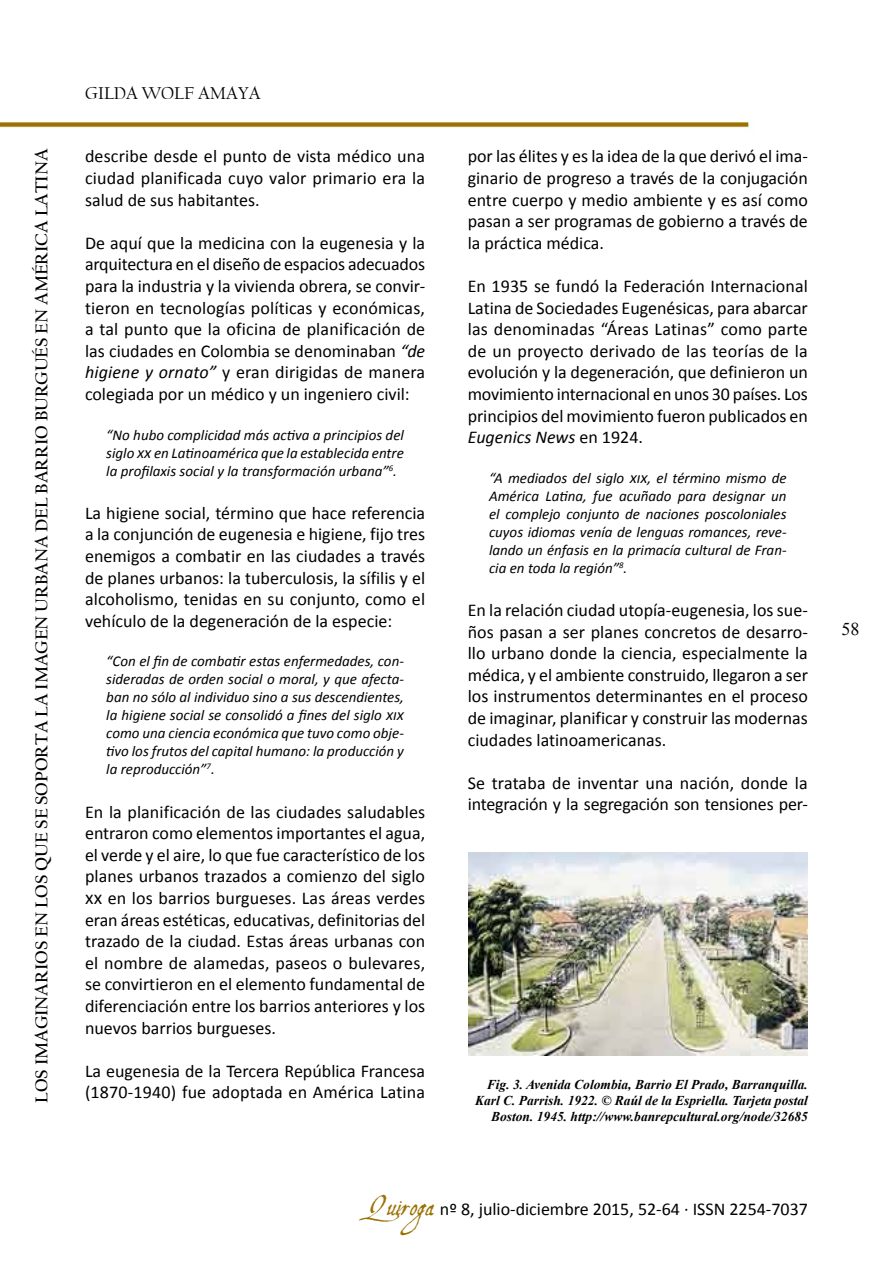
<style>
.page{position:relative;width:893px;height:1263px;background:#fff}
.page>*{position:absolute;margin:0;border:0;box-sizing:border-box;transform-origin:0 0}
.t1{font:18px/21.6px "Calibri";color:#000;text-align:justify}
.t2{font:700 18px "Californian FB";color:#000}
.t3{font:18px "Californian FB";color:#000}
.t4{font:18px "Times New Roman";color:#000}
.t5{font:italic 15px/18px "Calibri";color:#000;text-align:justify}
.t6{font:italic 700 13.5px/16.2px "Times New Roman";color:#000;text-align:right}
.s1{font-style:italic}
.s2{font-family:"Aquiline";font-size:27px;color:#9b7305}
</style>
<div class="page">
<img style="left:0;top:122px;width:749px;height:6px">
<img style="left:468px;top:853px;width:340px;height:202px">
<p class="t2" style="left:31px;top:1103px;width:955px;rotate:-90deg">Los Imaginarios En Los Que Se Soporta La Imagen Urbana Del Barrio Burgués En América Latina</p>
<p class="t3" style="left:85px;top:83px;width:173px">GILDA WOLF AMAYA</p>
<p class="t1" style="left:85px;top:146px;width:342px">describe desde el punto de vista médico una ciudad planificada cuyo valor primario era la salud de sus habitantes.</p>
<p class="t1" style="left:85px;top:232px;width:342px">De aquí que la medicina con la eugenesia y la arquitectura en el diseño de espacios adecuados para la industria y la vivienda obrera, se convir&shy;tieron en tecnologías políticas y económicas, a tal punto que la oficina de planificación de las ciudades en Colombia se denominaban <span class="s1">“de higiene y ornato”</span> y eran dirigidas de manera colegiada por un médico y un ingeniero civil:</p>
<p class="t5" style="left:106px;top:425px;width:299px">“No hubo complicidad más activa a principios del siglo xx en Latinoamérica que la establecida entre la profilaxis social y la transformación urbana”<sup>6</sup>.</p>
<p class="t1" style="left:85px;top:502px;width:342px">La higiene social, término que hace referencia a la conjunción de eugenesia e higiene, fijo tres enemigos a combatir en las ciudades a través de planes urbanos: la tuberculosis, la sífilis y el alcoholismo, tenidas en su conjunto, como el vehículo de la degeneración de la especie:</p>
<p class="t5" style="left:106px;top:652px;width:299px">“Con el fin de combatir estas enfermedades, con&shy;sideradas de orden social o moral, y que afecta&shy;ban no sólo al individuo sino a sus descendientes, la higiene social se consolidó a fines del siglo xix como una ciencia económica que tuvo como obje&shy;tivo los frutos del capital humano: la producción y la reproducción”<sup>7</sup>.</p>
<p class="t1" style="left:85px;top:801px;width:342px">En la planificación de las ciudades saludables entraron como elementos importantes el agua, el verde y el aire, lo que fue característico de los planes urbanos trazados a comienzo del siglo xx en los barrios burgueses. Las áreas verdes eran áreas estéticas, educativas, definitorias del trazado de la ciudad. Estas áreas urbanas con el nombre de alamedas, paseos o bulevares, se convirtieron en el elemento fundamental de diferenciación entre los barrios anteriores y los nuevos barrios burgueses.</p>
<p class="t1" style="left:85px;top:1060px;width:342px">La eugenesia de la Tercera República Francesa (1870-1940) fue adoptada en América Latina</p>
<p class="t1" style="left:468px;top:146px;width:342px">por las élites y es la idea de la que derivó el ima&shy;ginario de progreso a través de la conjugación entre cuerpo y medio ambiente y es así como pasan a ser programas de gobierno a través de la práctica médica.</p>
<p class="t1" style="left:468px;top:275px;width:342px">En 1935 se fundó la Federación I nternacional Latina de Sociedades Eugenésicas, para abarcar las denominadas “Áreas Latinas” como parte de un proyecto derivado de las teorías de la evolución y la degeneración, que definieron un movimiento internacional en unos 30 países. Los principios del movimiento fueron publicados en <span class="s1">Eugenics News</span> en 1924.</p>
<p class="t5" style="left:489px;top:468px;width:299px">“A mediados del siglo xix, el término mismo de América Latina, fue acuñado para designar un el complejo conjunto de naciones poscoloniales cuyos idiomas venía de lenguas romances, reve&shy;lando un énfasis en la primacía cultural de Fran&shy;cia en toda la región”<sup>8</sup>.</p>
<p class="t1" style="left:468px;top:599px;width:342px">En la relación ciudad utopía-eugenesia, los sue&shy;ños pasan a ser planes concretos de desarro&shy;llo urbano donde la ciencia, especialmente la médica, y el ambiente construido, llegaron a ser los instrumentos determinantes en el proceso de imaginar, planificar y construir las modernas ciudades latinoamericanas.</p>
<p class="t1" style="left:468px;top:772px;width:342px">Se trataba de inventar una nación, donde la integración y la segregación son tensiones per-</p>
<p class="t6" style="left:475px;top:1075px;width:334px">Fig. 3. Avenida Colombia, Barrio El Prado, Barranquilla.<br>Karl C. Parrish. 1922. © Raúl de la Espriella. Tarjeta postal<br>Boston. 1945. http://www.banrepcultural.org/node/32685</p>
<p class="t1" style="left:368px;top:1198px;width:334px"><span class="s2">Quiroga</span> nº 8, julio-diciembre 2015, 52-64 · ISSN</p>
<p class="t1" style="left:729px;top:1198px;width:80px">2254-7037</p>
<p class="t4" style="left:841px;top:616px;width:19px">58</p>
</div>
